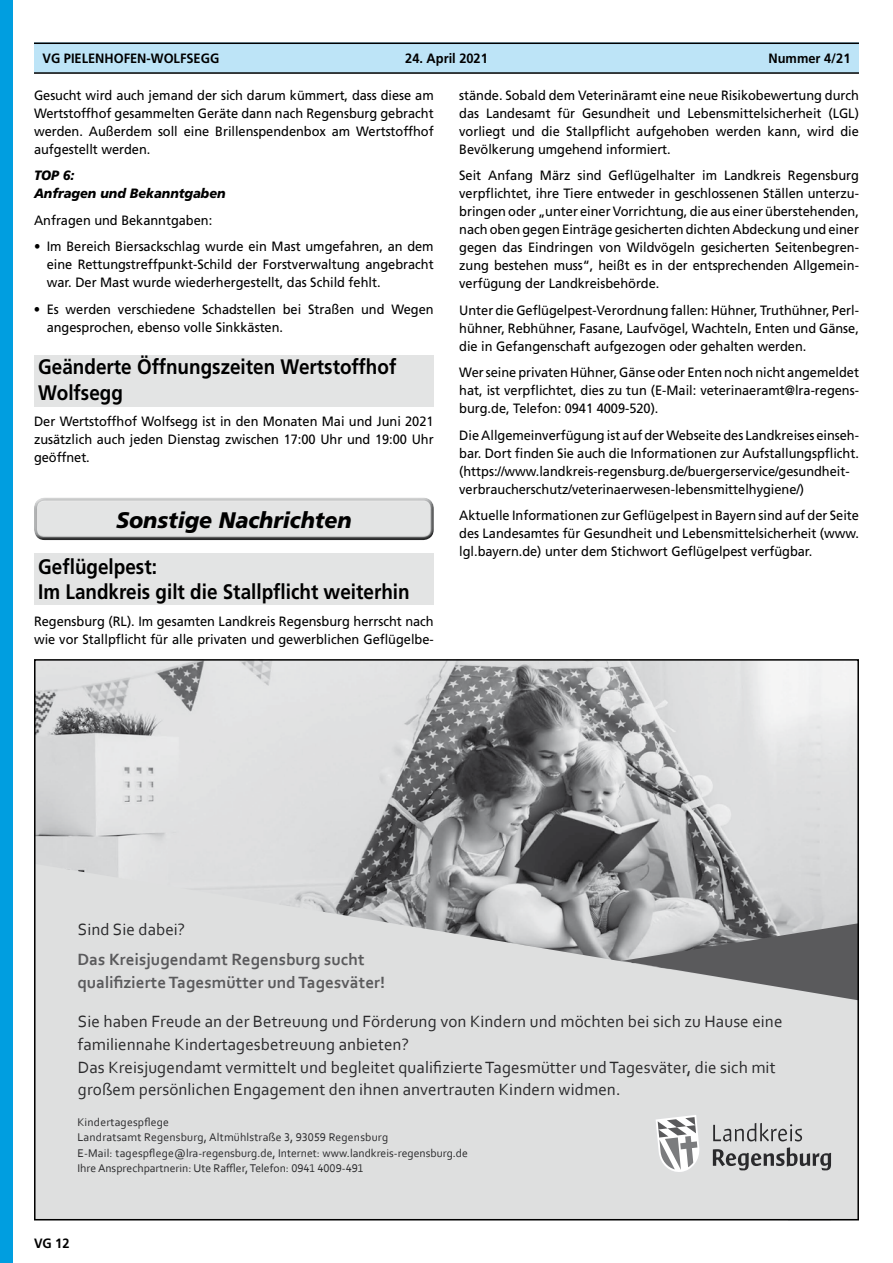
<style>
.page{position:relative;width:893px;height:1263px;background:#fff}
.page>*{position:absolute;margin:0;border:0;box-sizing:border-box;transform-origin:0 0}
.t1{font:italic 900 22.5px "Frutiger";color:#000;scale:.95 1}
.t2{font:700 21px/25.5px "Frutiger";color:#000;scale:.9 1}
.t3{font:17.1px/23px "Corbel";letter-spacing:.005em;color:#2a2a2c}
.t4{font:700 17.1px/23px "Corbel";letter-spacing:.005em;color:#5a5a5c}
.t5{font:13.5px/18px "Frutiger";color:#000;text-align:justify;scale:.95 1}
.t6{font:700 13.5px "Frutiger";color:#000;scale:.95 1}
.t7{font:italic 900 13.5px/18px "Frutiger";color:#000;scale:.95 1}
.t8{font:11.7px/15.3px "Corbel";color:#2a2a2c}
</style>
<div class="page">
<div style="left:34px;top:554px;width:400px;height:51px;background:#e3e4e4"></div>
<div style="left:34px;top:355px;width:400px;height:51px;background:#e3e4e4"></div>
<div style="left:33px;top:496px;width:402px;height:40px;background:#fff;opacity:.75"></div>
<div style="left:33px;top:500px;width:402px;height:43px;background:#000;opacity:.75"></div>
<div style="left:34px;top:43px;width:825px;height:30px;background:#bde4f7"></div>
<div style="left:0;top:0;width:13px;height:1263px;background:#009ee0"></div>
<hr style="left:34px;top:43px;width:825px;height:1px;background:#000">
<hr style="left:34px;top:72px;width:825px;height:2px;background:#000">
<img style="left:37px;top:662px;width:819px;height:202px">
<svg style="left:37px;top:864px;width:819px;height:353px;background:#d4d5d5"></svg>
<svg style="left:622px;top:923px;width:234px;height:77px;background:#919293"></svg>
<svg style="left:713px;top:1123px;width:143px;height:94px;background:#cccdcd"></svg>
<svg style="left:654px;top:1112px;width:48px;height:63px"></svg>
<p class="t6" style="left:43px;top:50px;width:188px">VG PIELENHOFEN-WOLFSEGG</p>
<p class="t6" style="left:405px;top:50px;width:89px">24. April 2021</p>
<p class="t6" style="left:768px;top:50px;width:88px">Nummer 4/21</p>
<p class="t5" style="left:34px;top:86px;width:422px">Gesucht wird auch jemand der sich darum kümmert, dass diese am Wertstoffhof gesammelten Geräte dann nach Regensburg gebracht werden. Außerdem soll eine Brillenspendenbox am Wertstoffhof aufgestellt werden.</p>
<p class="t7" style="left:34px;top:166px;width:203px">TOP 6:<br>Anfragen und Bekanntgaben</p>
<p class="t5" style="left:34px;top:211px;width:189px">Anfragen und Bekanntgaben:</p>
<p class="t5" style="left:47px;top:237px;width:409px;text-indent:-13px">• Im Bereich Biersackschlag wurde ein Mast umgefahren, an dem eine Rettungstreffpunkt-Schild der Forstverwaltung angebracht war. Der Mast wurde wiederhergestellt, das Schild fehlt.</p>
<p class="t5" style="left:47px;top:300px;width:409px;text-indent:-13px">• Es werden verschiedene Schadstellen bei Straßen und Wegen angesprochen, ebenso volle Sinkkästen.</p>
<h2 class="t2" style="left:38px;top:354px;width:399px">Geänderte Öffnungszeiten Wertstoffhof<br>Wolfsegg</h2>
<p class="t5" style="left:34px;top:413px;width:422px">Der Wertstoffhof Wolfsegg ist in den Monaten Mai und Juni 2021 zusätzlich auch jeden Dienstag zwischen 17:00 Uhr und 19:00 Uhr geöffnet.</p>
<h1 class="t1" style="left:116px;top:507px;width:250px">Sonstige Nachrichten</h1>
<h2 class="t2" style="left:38px;top:554px;width:414px">Geflügelpest:<br>Im Landkreis gilt die Stallpflicht weiterhin</h2>
<p class="t5" style="left:34px;top:612px;width:422px">Regensburg (RL). Im gesamten Landkreis Regensburg herrscht nach wie vor Stallpflicht für alle privaten und gewerblichen Geflügelbe-</p>
<p class="t5" style="left:459px;top:86px;width:422px">stände. Sobald dem Veterinäramt eine neue Risikobewertung durch das Landesamt für Gesundheit und Lebensmittelsicherheit (LGL) vorliegt und die Stallpflicht aufgehoben werden kann, wird die Bevölkerung umgehend informiert.</p>
<p class="t5" style="left:459px;top:166px;width:422px">Seit Anfang März sind Geflügelhalter im Landkreis Regensburg verpflichtet, ihre Tiere entweder in geschlossenen Ställen unterzu&shy;bringen oder „unter einer Vorrichtung, die aus einer überstehenden, nach oben gegen Einträge gesicherten dichten Abdeckung und einer gegen das Eindringen von Wildvögeln gesicherten Seitenbegren&shy;zung bestehen muss“, heißt es in der entsprechenden Allgemein&shy;verfügung der Landkreisbehörde.</p>
<p class="t5" style="left:459px;top:301px;width:422px">Unter die Geflügelpest-Verordnung fallen: Hühner, Truthühner, Perl&shy;hühner, Rebhühner, Fasane, Laufvögel, Wachteln, Enten und Gänse, die in Gefangenschaft aufgezogen oder gehalten werden.</p>
<p class="t5" style="left:459px;top:363px;width:422px">Wer seine privaten Hühner, Gänse oder Enten noch nicht angemeldet hat, ist verpflichtet, dies zu tun (E-Mail: veterinaeramt@lra-regens&shy;burg.de, Telefon: 0941 4009-520).</p>
<p class="t5" style="left:459px;top:426px;width:422px;text-align:left">Die Allgemeinverfügung ist auf der Webseite des Landkreises einseh&shy;bar. Dort finden Sie auch die Informationen zur Aufstallungspflicht. (https://www.landkreis-regensburg.de/buergerservice/gesundheit&shy;verbraucherschutz/veterinaerwesen-lebensmittelhygiene/)</p>
<p class="t5" style="left:459px;top:506px;width:422px">Aktuelle Informationen zur Geflügelpest in Bayern sind auf der Seite des Landesamtes für Gesundheit und Lebensmittelsicherheit (www. lgl.bayern.de) unter dem Stichwort Geflügelpest verfügbar.</p>
<p class="t3" style="left:78px;top:917px;width:109px">Sind Sie dabei?</p>
<p class="t4" style="left:77px;top:948px;width:309px">Das Kreisjugendamt Regensburg sucht qualifizierte Tagesmütter und Tagesväter!</p>
<p class="t3" style="left:78px;top:1009px;width:706px">Sie haben Freude an der Betreuung und Förderung von Kindern und möchten bei sich zu Hause eine familiennahe Kindertagesbetreuung anbieten?<br>Das Kreisjugendamt vermittelt und begleitet qualifizierte Tagesmütter und Tagesväter, die sich mit großem persönlichen Engagement den ihnen anvertrauten Kindern widmen.</p>
<p class="t8" style="left:77px;top:1114px;width:392px">Kindertagespflege<br>Landratsamt Regensburg, Altmühlstraße 3, 93059 Regensburg<br>E-Mail: tagespflege@lra-regensburg.de, Internet: www.landkreis-regensburg.de Ihre Ansprechpartnerin: Ute Raffler, Telefon: 0941 4009-491</p>
<p class="t6" style="left:34px;top:1235px;width:39px">VG 12</p>
</div>
